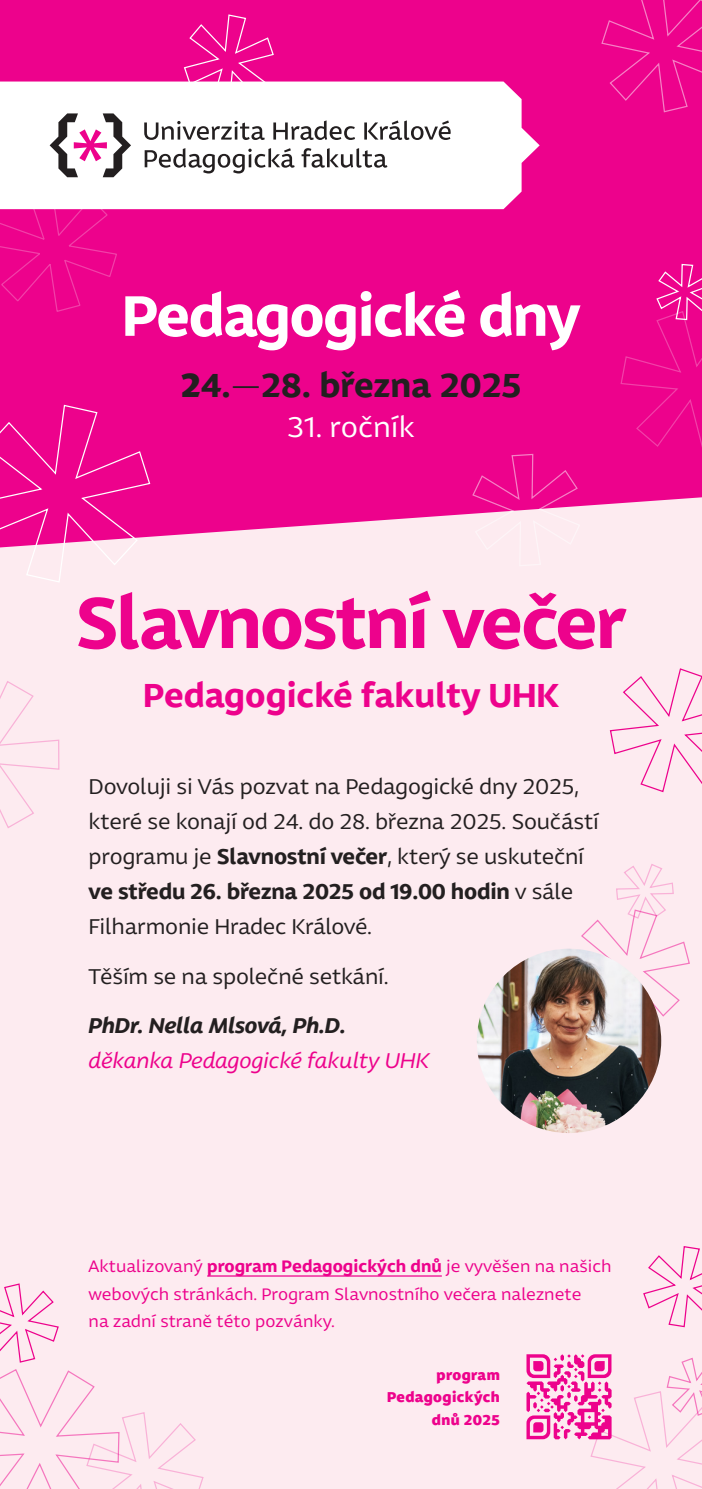
<style>
.page{position:relative;width:702px;height:1489px;background:#fff}
.page>*{position:absolute;margin:0;border:0;box-sizing:border-box;transform-origin:0 0}
.t1{font:700 75px "Gradec";letter-spacing:-.025em;color:#ed028c}
.t2{font:700 60px "Gradec";letter-spacing:-.025em;color:#fff}
.t3{font:700 35px "Gradec";color:#ed028c}
.t4{font:700 35px "Gradec";color:#231f20}
.t5{font:300 30px "Gradec";color:#fff}
.t6{font:300 22.5px/35px "Gradec";letter-spacing:-.01em;color:#231f20}
.t7{font:italic 300 22.5px/35px "Gradec";letter-spacing:-.01em;color:#ed028c}
.t8{font:300 17.5px/27.5px "Gradec";color:#ed028c}
.t9{font:900 15px/22.5px "Gradec";letter-spacing:.025em;color:#ed028c;text-align:right}
.s1{font-weight:900}
.s2{font-weight:100}
.s3{font-weight:700}
.s4{font-weight:700;color:#231f20}
</style>
<div class="page">
<div style="left:0;top:0;width:702px;height:1488px;background:#fdebf0"></div>
<div style="left:0;top:0;width:702px;height:537px;background:#ed028c"></div>
<svg style="left:0;top:681px;width:60px;height:147px"></svg>
<svg style="left:600px;top:0;width:102px;height:113px;background:#ed098f"></svg>
<svg style="left:609px;top:668px;width:93px;height:125px"></svg>
<svg style="left:471px;top:453px;width:110px;height:84px"></svg>
<svg style="left:581px;top:864px;width:109px;height:163px"></svg>
<svg style="left:643px;top:1246px;width:59px;height:81px"></svg>
<svg style="left:619px;top:263px;width:83px;height:193px;background:#ed098f"></svg>
<svg style="left:0;top:209px;width:118px;height:104px;background:#ed068d"></svg>
<svg style="left:0;top:1283px;width:204px;height:205px"></svg>
<svg style="left:0;top:404px;width:151px;height:178px"></svg>
<svg style="left:526px;top:1354px;width:176px;height:134px"></svg>
<hr style="left:207px;top:1275px;width:235px;height:1px;background:#ed028c">
<img style="left:477px;top:948px;width:184px;height:184px;border-radius:92px">
<svg style="left:0;top:81px;width:539px;height:128px;background:#fdecf6"></svg>
<svg style="left:50px;top:14px;width:401px;height:163px;background:#e887c0"></svg>
<p class="t2" style="left:122px;top:276px;width:460px">Pedagogické dny</p>
<p class="t4" style="left:181px;top:363px;width:342px"><span class="s1">2</span>4.<span class="s2">—</span>28. března 2025</p>
<p class="t5" style="left:287px;top:407px;width:129px">31. ročník</p>
<p class="t1" style="left:75px;top:574px;width:552px">Slavnostní večer</p>
<p class="t3" style="left:143px;top:672px;width:417px">Pedagogické fakulty UHK</p>
<p class="t6" style="left:89px;top:769px;width:512px">Dovoluji si Vás pozvat na Pedagogické dny 2025, které se konají od 24. do 28. března 2025. Součástí programu je <span class="s3">Slavnostní večer</span>, který se uskuteční <span class="s3">ve středu 26. března 2025 od 19.00 hodin</span> v sále Filharmonie Hradec Králové.</p>
<p class="t6" style="left:89px;top:958px;width:301px">Těším se na společné setkání.</p>
<p class="t7" style="left:89px;top:1007px;width:342px"><span class="s4">PhDr. Nella Mlsová, Ph.D. </span>děkanka Pedagogické fakulty UHK</p>
<p class="t8" style="left:89px;top:1252px;width:524px">Aktualizovaný <span class="s3">program Pedagogických dnů</span> je vyvěšen na našich webových stránkách. Program Slavnostního večera naleznete<br>na zadní straně této pozvánky.</p>
<p class="t9" style="left:387px;top:1363px;width:114px">program<br>Pedagogických dnů 2025</p>
</div>
